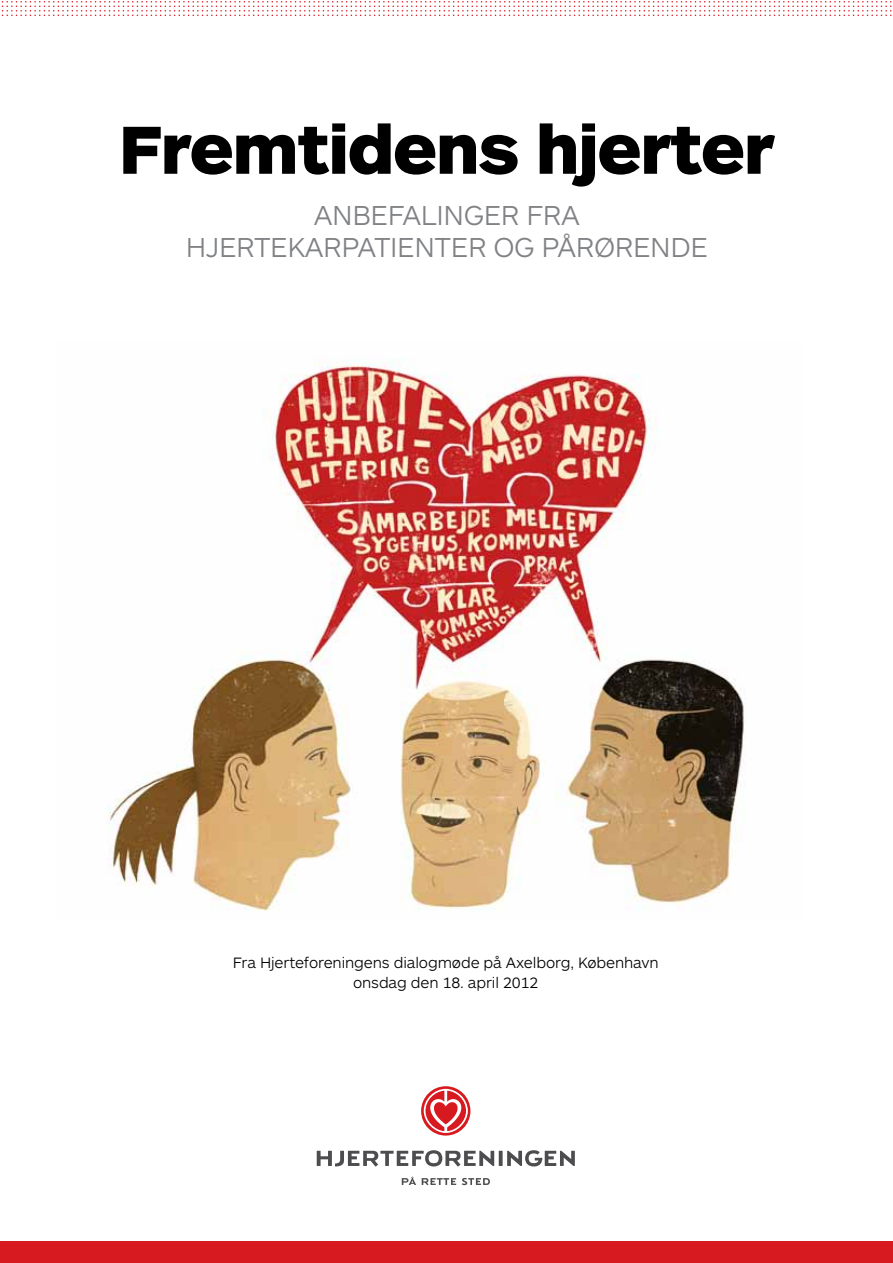
<style>
.page{position:relative;width:893px;height:1263px;background:#fff}
.page>*{position:absolute;margin:0;border:0;box-sizing:border-box;transform-origin:0 0}
.t1{font:900 70.5px "ARS Maquette Pro";letter-spacing:-.02em;color:#000}
.t2{font:300 28.5px/31.5px "ARS Maquette Pro";letter-spacing:-.015em;color:#808285;text-align:center}
.t3{font:300 15.6px/19.2px "ARS Maquette Pro";letter-spacing:-.01em;color:#000;text-align:center}
</style>
<div class="page">
<div style="left:0;top:1242px;width:893px;height:21px;background:#d71920"></div>
<svg style="left:1px;top:1px;width:891px;height:15px"></svg>
<svg style="left:499px;top:1151px;width:4px;height:15px"></svg>
<svg style="left:507px;top:1150px;width:68px;height:16px"></svg>
<svg style="left:317px;top:1150px;width:177px;height:16px"></svg>
<svg style="left:402px;top:1177px;width:14px;height:8px"></svg>
<svg style="left:422px;top:1178px;width:34px;height:7px"></svg>
<svg style="left:462px;top:1178px;width:28px;height:7px"></svg>
<svg style="left:421px;top:1086px;width:50px;height:49px"></svg>
<img style="left:107px;top:360px;width:639px;height:551px">
<h1 class="t1" style="left:119px;top:103px;width:658px">Fremtidens hjerter</h1>
<h2 class="t2" style="left:186px;top:198px;width:524px">Anbefalinger fra hjertekarpatienter og pårørende</h2>
<p class="t3" style="left:233px;top:953px;width:428px">Fra Hjerteforeningens dialogmøde på Axelborg, København onsdag den 18. april 2012</p>
</div>
